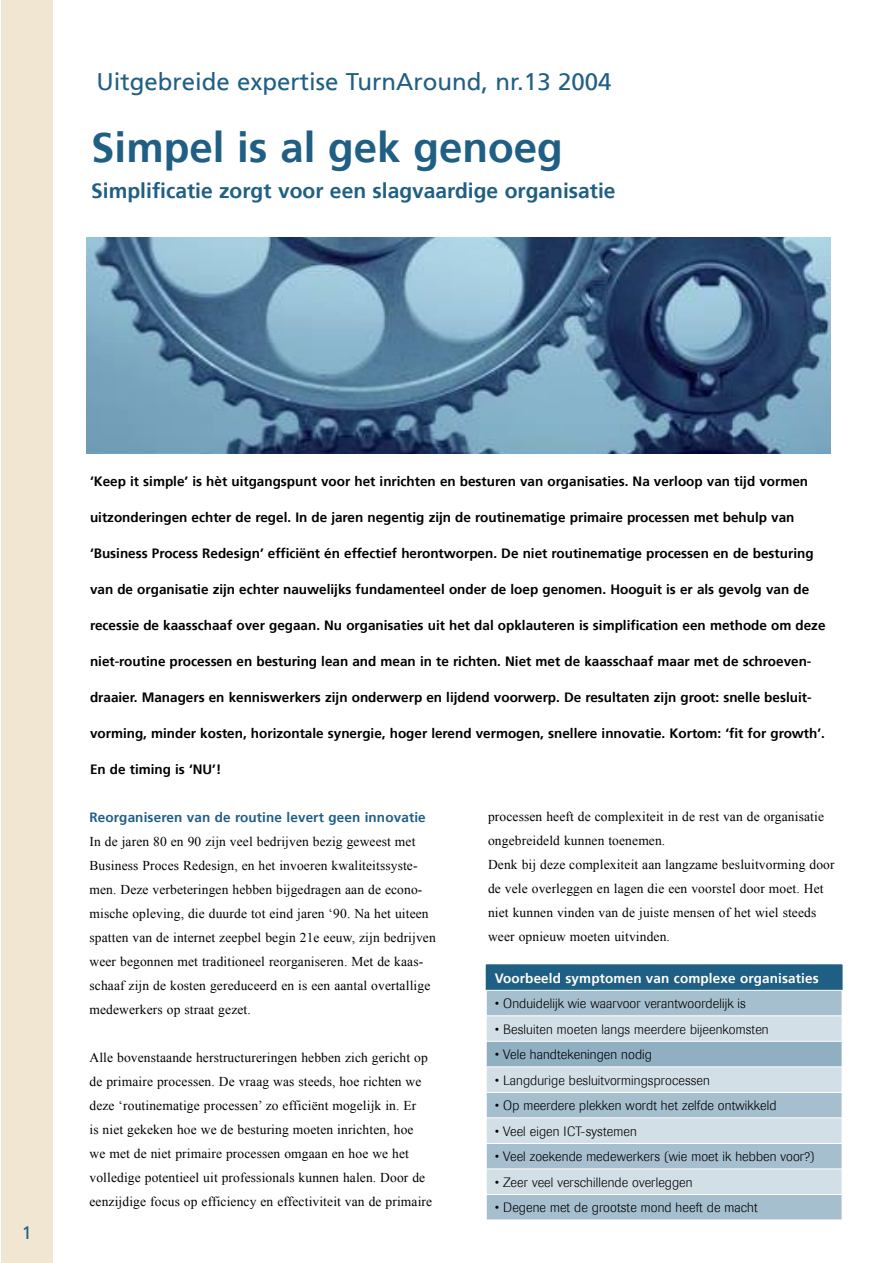
<style>
.page{position:relative;width:893px;height:1263px;background:#fff}
.page>*{position:absolute;margin:0;border:0;box-sizing:border-box;transform-origin:0 0}
.Normaal{font:700 42px "Frutiger";color:#205f84}
.Normaal-2{font:24px "Frutiger";color:#205f84}
.Normaal-3{font:700 21px "Frutiger";color:#205f84}
.t1{font:18px "Frutiger";color:#205f84}
.Normaal-4{font:13.5px/24px "Times New Roman";letter-spacing:.01em;color:#000}
.Normaal-5{font:700 13.5px "Frutiger";color:#000}
.Normaal-6{font:13.5px "Supersonic BSK Light";letter-spacing:.01em;color:#000}
.Normaal-7{font:700 13.5px "Frutiger";letter-spacing:.01em;color:#205f84}
.Normaal-8{font:700 13.5px "Frutiger";letter-spacing:.01em;color:#fff}
</style>
<div class="page">
<div style="left:2px;top:0;width:51px;height:1263px;background:#f0e6d1"></div>
<div style="left:486px;top:965px;width:356px;height:25px;background:#205f84"></div>
<div style="left:487px;top:991px;width:355px;height:229px;background:#a6bfce"></div>
<svg style="left:487px;top:1016px;width:355px;height:178px;fill:#d2dfe6"></svg>
<div style="left:486px;top:1041px;width:356px;height:26px;background:#90afc1"></div>
<hr style="left:486px;top:964px;width:356px;height:1px;background:#205f84">
<hr style="left:486px;top:1015px;width:356px;height:1px;background:#fff">
<hr style="left:486px;top:1041px;width:356px;height:1px;background:#fff">
<hr style="left:486px;top:1066px;width:356px;height:1px;background:#fff">
<hr style="left:486px;top:1092px;width:356px;height:1px;background:#fff">
<hr style="left:486px;top:1118px;width:356px;height:1px;background:#fff">
<hr style="left:486px;top:1143px;width:356px;height:1px;background:#fff">
<hr style="left:486px;top:1169px;width:356px;height:1px;background:#fff">
<hr style="left:486px;top:1194px;width:356px;height:1px;background:#fff">
<svg style="left:486px;top:989px;width:1px;height:231px"></svg>
<svg style="left:842px;top:965px;width:1px;height:26px"></svg>
<img style="left:86px;top:237px;width:744px;height:216px">
<p class="Normaal-2" style="left:96px;top:68px;width:516px">Uitgebreide expertise TurnAround, nr.13 2004</p>
<p class="Normaal" style="left:91px;top:123px;width:473px">Simpel is al gek genoeg</p>
<p class="Normaal-3" style="left:91px;top:178px;width:526px">Simplificatie zorgt voor een slagvaardige organisatie</p>
<p class="t1" style="left:22px;top:1222px;width:12px">1</p>
<p class="Normaal-5" style="left:90px;top:473px;width:720px">‘Keep it simple’ is hèt uitgangspunt voor het inrichten en besturen van organisaties. Na verloop van tijd vormen</p>
<p class="Normaal-5" style="left:90px;top:509px;width:706px">uitzonderingen echter de regel. In de jaren negentig zijn de routinematige primaire processen met behulp van</p>
<p class="Normaal-5" style="left:90px;top:545px;width:725px">‘Business Process Redesign’ efficiënt én effectief herontworpen. De niet routinematige processen en de besturing</p>
<p class="Normaal-5" style="left:90px;top:581px;width:721px">van de organisatie zijn echter nauwelijks fundamenteel onder de loep genomen. Hooguit is er als gevolg van de</p>
<p class="Normaal-5" style="left:90px;top:617px;width:737px">recessie de kaasschaaf over gegaan. Nu organisaties uit het dal opklauteren is simplification een methode om deze</p>
<p class="Normaal-5" style="left:90px;top:653px;width:723px">niet-routine processen en besturing lean and mean in te richten. Niet met de kaasschaaf maar met de schroeven-</p>
<p class="Normaal-5" style="left:90px;top:689px;width:723px">draaier. Managers en kenniswerkers zijn onderwerp en lijdend voorwerp. De resultaten zijn groot: snelle besluit-</p>
<p class="Normaal-5" style="left:90px;top:725px;width:736px">vorming, minder kosten, horizontale synergie, hoger lerend vermogen, snellere innovatie. Kortom: ‘fit for growth’.</p>
<p class="Normaal-5" style="left:90px;top:761px;width:133px">En de timing is ‘NU’!</p>
<p class="Normaal-7" style="left:89px;top:809px;width:338px">Reorganiseren van de routine levert geen innovatie</p>
<p class="Normaal-4" style="left:89px;top:829px;width:348px">In de jaren 80 en 90 zijn veel bedrijven bezig geweest met Business Proces Redesign, en het invoeren kwaliteitssyste&shy;men. Deze verbeteringen hebben bijgedragen aan de econo&shy;mische opleving, die duurde tot eind jaren ‘90. Na het uiteen spatten van de internet zeepbel begin 21e eeuw, zijn bedrijven weer begonnen met traditioneel reorganiseren. Met de kaas&shy;schaaf zijn de kosten gereduceerd en is een aantal overtallige medewerkers op straat gezet.</p>
<p class="Normaal-4" style="left:89px;top:1045px;width:344px">Alle bovenstaande herstructureringen hebben zich gericht op de primaire processen. De vraag was steeds, hoe richten we deze ‘routinematige processen’ zo efficiënt mogelijk in. Er<br>is niet gekeken hoe we de besturing moeten inrichten, hoe we met de niet primaire processen omgaan en hoe we het volledige potentieel uit professionals kunnen halen. Door de eenzijdige focus op efficiency en effectiviteit van de primaire</p>
<p class="Normaal-4" style="left:488px;top:804px;width:337px">processen heeft de complexiteit in de rest van de organisatie ongebreideld kunnen toenemen.</p>
<p class="Normaal-4" style="left:488px;top:852px;width:348px">Denk bij deze complexiteit aan langzame besluitvorming door de vele overleggen en lagen die een voorstel door moet. Het niet kunnen vinden van de juiste mensen of het wiel steeds weer opnieuw moeten uitvinden.</p>
<p class="Normaal-8" style="left:495px;top:970px;width:326px">Voorbeeld symptomen van complexe organisaties</p>
<p class="Normaal-6" style="left:495px;top:996px;width:253px">• Onduidelijk wie waarvoor verantwoordelijk is</p>
<p class="Normaal-6" style="left:495px;top:1021px;width:275px">• Besluiten moeten langs meerdere bijeenkomsten</p>
<p class="Normaal-6" style="left:495px;top:1047px;width:159px">• Vele handtekeningen nodig</p>
<p class="Normaal-6" style="left:495px;top:1072px;width:217px">• Langdurige besluitvormingsprocessen</p>
<p class="Normaal-6" style="left:495px;top:1098px;width:283px">• Op meerdere plekken wordt het zelfde ontwikkeld</p>
<p class="Normaal-6" style="left:495px;top:1123px;width:144px">• Veel eigen ICT-systemen</p>
<p class="Normaal-6" style="left:495px;top:1149px;width:322px">• Veel zoekende medewerkers (wie moet ik hebben voor?)</p>
<p class="Normaal-6" style="left:495px;top:1174px;width:199px">• Zeer veel verschillende overleggen</p>
<p class="Normaal-6" style="left:495px;top:1200px;width:265px">• Degene met de grootste mond heeft de macht</p>
</div>
